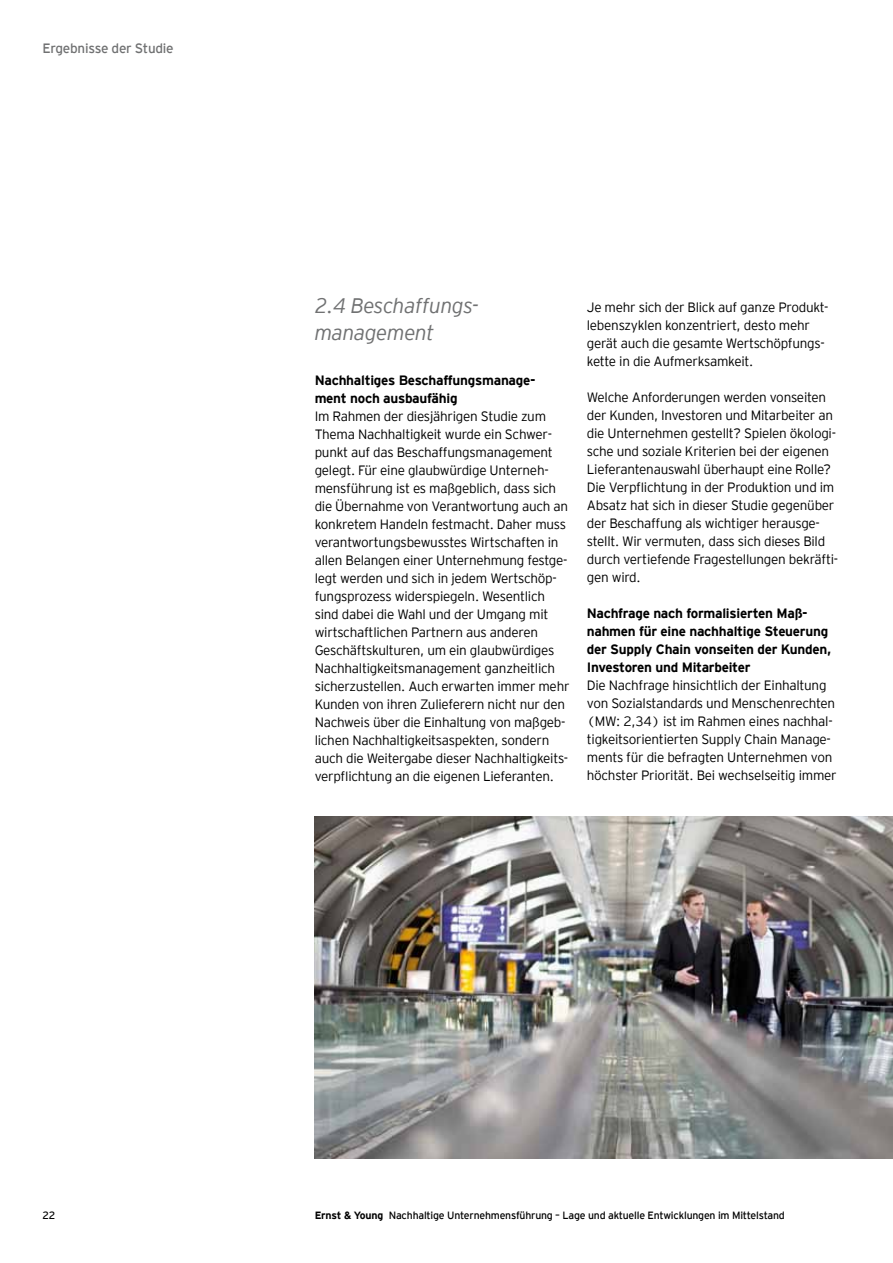
<style>
.page{position:relative;width:893px;height:1263px;background:#fff}
.page>*{position:absolute;margin:0;border:0;box-sizing:border-box;transform-origin:0 0}
.t1{font:italic 300 21px/27px "EY Interstate";letter-spacing:-.02em;color:#707172}
.t2{font:300 13.5px/18px "EY Interstate";letter-spacing:-.02em;color:#000}
.t3{font:700 13.5px/18px "EY Interstate";letter-spacing:-.02em;color:#000}
.t4{font:13.5px "EY Interstate";letter-spacing:-.02em;color:#707172}
.t5{font:10.5px "EY Interstate";letter-spacing:-.02em;color:#000}
.s1{font-weight:700}
</style>
<div class="page">
<img style="left:315px;top:817px;width:578px;height:342px">
<p class="t4" style="left:43px;top:39px;width:133px">Ergebnisse der Studie</p>
<h1 class="t1" style="left:315px;top:290px;width:166px">2.4 Beschaffungs&shy;management</h1>
<p class="t3" style="left:315px;top:370px;width:222px">Nachhaltiges Beschaffungsmanage&shy;ment noch ausbaufähig</p>
<p class="t2" style="left:315px;top:406px;width:256px">Im Rahmen der diesjährigen Studie zum Thema Nachhaltigkeit wurde ein Schwer&shy;punkt auf das Beschaffungsmanagement gelegt. Für eine glaubwürdige Unterneh&shy;mensführung ist es maßgeblich, dass sich die Übernahme von Verantwortung auch an konkretem Handeln festmacht. Daher muss verantwortungsbewusstes Wirtschaften in allen Belangen einer Unternehmung festge&shy;legt werden und sich in jedem Wertschöp&shy;fungsprozess widerspiegeln. Wesentlich sind dabei die Wahl und der Umgang mit wirtschaftlichen Partnern aus anderen Geschäftskulturen, um ein glaubwürdiges Nachhaltigkeitsmanagement ganzheitlich sicherzustellen. Auch erwarten immer mehr Kunden von ihren Zulieferern nicht nur den Nachweis über die Einhaltung von maßgeb&shy;lichen Nachhaltigkeitsaspekten, sondern auch die Weitergabe dieser Nachhaltigkeits&shy;verpflichtung an die eigenen Lieferanten.</p>
<p class="t2" style="left:587px;top:298px;width:243px">Je mehr sich der Blick auf ganze Produkt&shy;lebenszyklen konzentriert, desto mehr gerät auch die gesamte Wertschöpfungs&shy;kette in die Aufmerksamkeit.</p>
<p class="t2" style="left:587px;top:388px;width:253px">Welche Anforderungen werden vonseiten der Kunden, Investoren und Mitarbeiter an die Unternehmen gestellt? Spielen ökologi&shy;sche und soziale Kriterien bei der eigenen Lieferantenauswahl überhaupt eine Rolle?<br>Die Verpflichtung in der Produktion und im Absatz hat sich in dieser Studie gegenüber der Beschaffung als wichtiger herausge&shy;stellt. Wir vermuten, dass sich dieses Bild durch vertiefende Fragestellungen bekräfti&shy;gen wird.</p>
<p class="t3" style="left:587px;top:604px;width:246px">Nachfrage nach formalisierten Maß&shy;nahmen für eine nachhaltige Steuerung der Supply Chain vonseiten der Kunden, Investoren und Mitarbeiter</p>
<p class="t2" style="left:587px;top:676px;width:251px">Die Nachfrage hinsichtlich der Einhaltung von Sozialstandards und Menschenrechten (MW: 2,34) ist im Rahmen eines nachhal&shy;tigkeitsorientierten Supply Chain Manage&shy;ments für die befragten Unternehmen von höchster Priorität. Bei wechselseitig immer</p>
<p class="t5" style="left:43px;top:1208px;width:14px">22</p>
<p class="t5" style="left:315px;top:1208px;width:472px"><span class="s1">Ernst &amp; Young</span> Nachhaltige Unternehmensführung – Lage und aktuelle Entwicklungen im Mittelstand</p>
</div>
